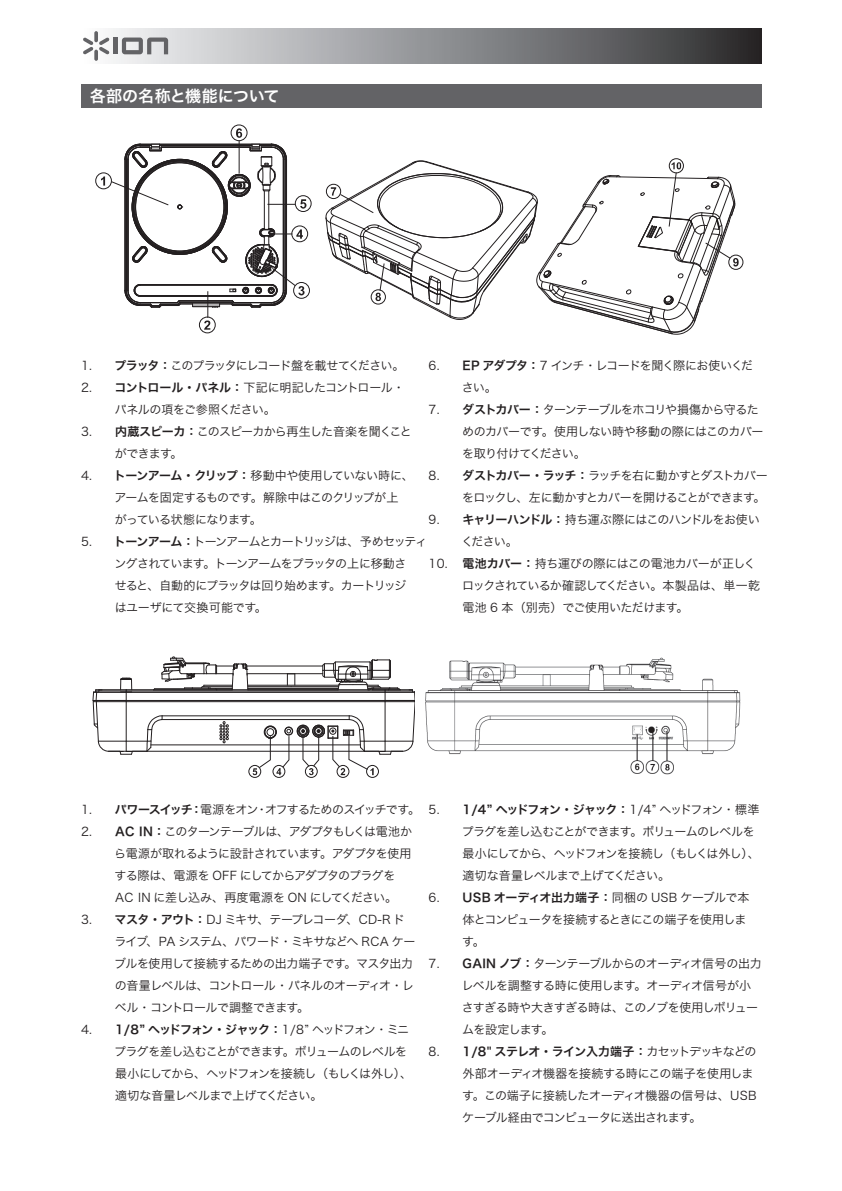
<style>
.page{position:relative;width:842px;height:1191px;background:#fff}
.page>*{position:absolute;margin:0;border:0;box-sizing:border-box;transform-origin:0 0}
.t1{font:16px "Hira Kaku Pro W6";letter-spacing:.005em;color:#fff}
.t2{font:12px/22px "Hira Kaku Pro W3";letter-spacing:-.05em;color:#231f20}
.t3{font:12px/22px "Hira Kaku Pro W3";letter-spacing:-.03em;color:#231f20}
.t4{font:12px "Hira Kaku Pro W6";letter-spacing:-.085em;color:#231f20}
.t5{font:12px/22px "Hira Kaku Pro W3";letter-spacing:-.075em;color:#231f20}
.t6{font:12px "Hira Kaku Pro W6";letter-spacing:-.035em;color:#231f20}
.t7{font:12px "Hira Kaku Pro W3";letter-spacing:-.08em;color:#231f20}
.s1{font-family:"Hira Kaku Pro W6"}
.s2{font-family:"Hira Kaku Pro W3"}
</style>
<div class="page">
<div style="left:81px;top:84px;width:680px;height:23px;background:#636366"></div>
<div style="left:81px;top:28px;width:680px;height:36px;background:linear-gradient(to right,#fbfdff,#2d2e30)"></div>
<div style="left:113px;top:38px;width:5px;height:16px;background:#636366"></div>
<svg style="left:122px;top:38px;width:46px;height:16px"></svg>
<svg style="left:94px;top:31px;width:4px;height:11px"></svg>
<svg style="left:94px;top:50px;width:4px;height:11px"></svg>
<svg style="left:83px;top:37px;width:10px;height:18px"></svg>
<svg style="left:99px;top:37px;width:11px;height:18px"></svg>
<svg style="left:96px;top:173px;width:15px;height:16px"></svg>
<div style="left:95px;top:173px;width:17px;height:16px;border:1px solid #231f20;border-radius:50%"></div>
<svg style="left:101px;top:176px;width:4px;height:10px"></svg>
<svg style="left:231px;top:125px;width:16px;height:16px"></svg>
<div style="left:231px;top:125px;width:16px;height:16px;border:1px solid #231f20;border-radius:50%"></div>
<svg style="left:236px;top:128px;width:6px;height:10px"></svg>
<div style="left:199px;top:317px;width:16px;height:16px;border:1px solid #231f20;border-radius:50%"></div>
<div style="left:293px;top:282px;width:17px;height:16px;border:1px solid #231f20;border-radius:50%"></div>
<div style="left:292px;top:226px;width:16px;height:16px;border:1px solid #231f20;border-radius:50%"></div>
<div style="left:295px;top:195px;width:16px;height:17px;border:1px solid #231f20;border-radius:50%"></div>
<hr style="left:239px;top:141px;width:1px;height:32px;background:#231f20">
<svg style="left:111px;top:144px;width:195px;height:186px"></svg>
<div style="left:669px;top:158px;width:15px;height:15px;border:1px solid #231f20;border-radius:50%"></div>
<div style="left:728px;top:255px;width:15px;height:15px;border:1px solid #231f20;border-radius:50%"></div>
<svg style="left:326px;top:161px;width:413px;height:173px"></svg>
<div style="left:366px;top:765px;width:13px;height:13px;border:1px solid #231f20;border-radius:50%"></div>
<div style="left:337px;top:765px;width:12px;height:13px;border:1px solid #231f20;border-radius:50%"></div>
<div style="left:305px;top:765px;width:13px;height:13px;border:1px solid #231f20;border-radius:50%"></div>
<div style="left:273px;top:765px;width:12px;height:13px;border:1px solid #231f20;border-radius:50%"></div>
<div style="left:248px;top:765px;width:13px;height:13px;border:1px solid #231f20;border-radius:50%"></div>
<svg style="left:93px;top:656px;width:322px;height:119px"></svg>
<img style="left:425px;top:657px;width:316px;height:118px">
<h1 class="t1" style="left:90px;top:81px;width:191px">各部の名称と機能について</h1>
<p class="t5" style="left:462px;top:353px;width:293px;text-indent:-33px">6. <span class="s1">EP アダプタ：</span>7 インチ・レコードを聞く際にお使いください。</p>
<p class="t2" style="left:462px;top:397px;width:303px;text-indent:-34px">7. <span class="s1">ダストカバー：</span>ターンテーブルをホコリや損傷から守るためのカバーです。使用しない時や移動の際にはこのカバーを取り付けてください。</p>
<p class="t2" style="left:429px;top:463px;width:341px;text-align:right">8. <span class="s1">ダストカバー・ラッチ：</span>ラッチを右に動かすとダストカバーをロックし、左に動かすとカバーを開けることができます。</p>
<p class="t2" style="left:461px;top:507px;width:300px;text-indent:-33px">9. <span class="s1">キャリーハンドル：</span>持ち運ぶ際にはこのハンドルをお使いください。</p>
<p class="t2" style="left:462px;top:551px;width:299px;text-indent:-34px">10. <span class="s1">電池カバー：</span>持ち運びの際にはこの電池カバーが正しくロックされているか確認してください。本製品は、単一乾電池 6 本（別売）でご使用いただけます。</p>
<p class="t7" style="left:81px;top:355px;width:325px">1. <span class="s1">プラッタ：</span>このプラッタにレコード盤を載せてください。</p>
<p class="t2" style="left:115px;top:376px;width:291px;text-indent:-34px">2. <span class="s1">コントロール・パネル：</span>下記に明記したコントロール・パネルの項をご参照ください。</p>
<p class="t2" style="left:115px;top:420px;width:298px;text-indent:-34px">3. <span class="s1">内蔵スピーカ：</span>このスピーカから再生した音楽を聞くことができます。</p>
<p class="t2" style="left:114px;top:464px;width:301px;text-indent:-33px">4. <span class="s1">トーンアーム・クリップ：</span>移動中や使用していない時に、アームを固定するものです。解除中はこのクリップが上<br>がっている状態になります。</p>
<p class="t2" style="left:114px;top:530px;width:314px;text-indent:-33px">5. <span class="s1">トーンアーム：</span>トーンアームとカートリッジは、予めセッティングされています。トーンアームをプラッタの上に移動さ<br>せると、自動的にプラッタは回り始めます。カートリッジ<br>はユーザにて交換可能です。</p>
<p class="t2" style="left:81px;top:798px;width:340px">1. <span class="s1">パワースイッチ：</span>電源をオン・オフするためのスイッチです。</p>
<p class="t2" style="left:114px;top:820px;width:299px;text-indent:-33px">2. <span class="s1">AC IN：</span>このターンテーブルは、アダプタもしくは電池から電源が取れるように設計されています。アダプタを使用する際は、電源を OFF にしてからアダプタのプラグを<br>AC IN に差し込み、再度電源を ON にしてください。</p>
<p class="t2" style="left:114px;top:908px;width:303px;text-indent:-33px">3. <span class="s1">マスタ・アウト：</span>DJ ミキサ、テープレコーダ、CD-R ドライブ、PA システム、パワード・ミキサなどへ RCA ケーブルを使用して接続するための出力端子です。マスタ出力の音量レベルは、コントロール・パネルのオーディオ・レベル・コントロールで調整できます。</p>
<p class="t4" style="left:81px;top:1019px;width:330px"><span class="s2">4.</span> 1/8” ヘッドフォン・ジャック：<span class="s2">1/8” ヘッドフォン・ミニ</span></p>
<p class="t2" style="left:114px;top:1040px;width:299px">プラグを差し込むことができます。ボリュームのレベルを最小にしてから、ヘッドフォンを接続し（もしくは外し）、適切な音量レベルまで上げてください。</p>
<p class="t4" style="left:429px;top:799px;width:332px"><span class="s2">5.</span> 1/4” ヘッドフォン・ジャック：<span class="s2">1/4” ヘッドフォン・標準</span></p>
<p class="t2" style="left:462px;top:820px;width:299px">プラグを差し込むことができます。ボリュームのレベルを最小にしてから、ヘッドフォンを接続し（もしくは外し）、適切な音量レベルまで上げてください。</p>
<p class="t2" style="left:462px;top:886px;width:289px;text-indent:-34px">6. <span class="s1">USB オーディオ出力端子：</span>同梱の USB ケーブルで本体とコンピュータを接続するときにこの端子を使用します。</p>
<p class="t2" style="left:462px;top:951px;width:301px;text-indent:-33px">7. <span class="s1">GAIN ノブ：</span>ターンテーブルからのオーディオ信号の出力レベルを調整する時に使用します。オーディオ信号が小さすぎる時や大きすぎる時は、このノブを使用しボリュームを設定します。</p>
<p class="t6" style="left:429px;top:1040px;width:329px"><span class="s2">8.</span> 1/8" ステレオ・ライン入力端子：<span class="s2">カセットデッキなどの</span></p>
<p class="t3" style="left:462px;top:1061px;width:296px">外部オーディオ機器を接続する時にこの端子を使用します。この端子に接続したオーディオ機器の信号は、USBケーブル経由でコンピュータに送出されます。</p>
</div>
